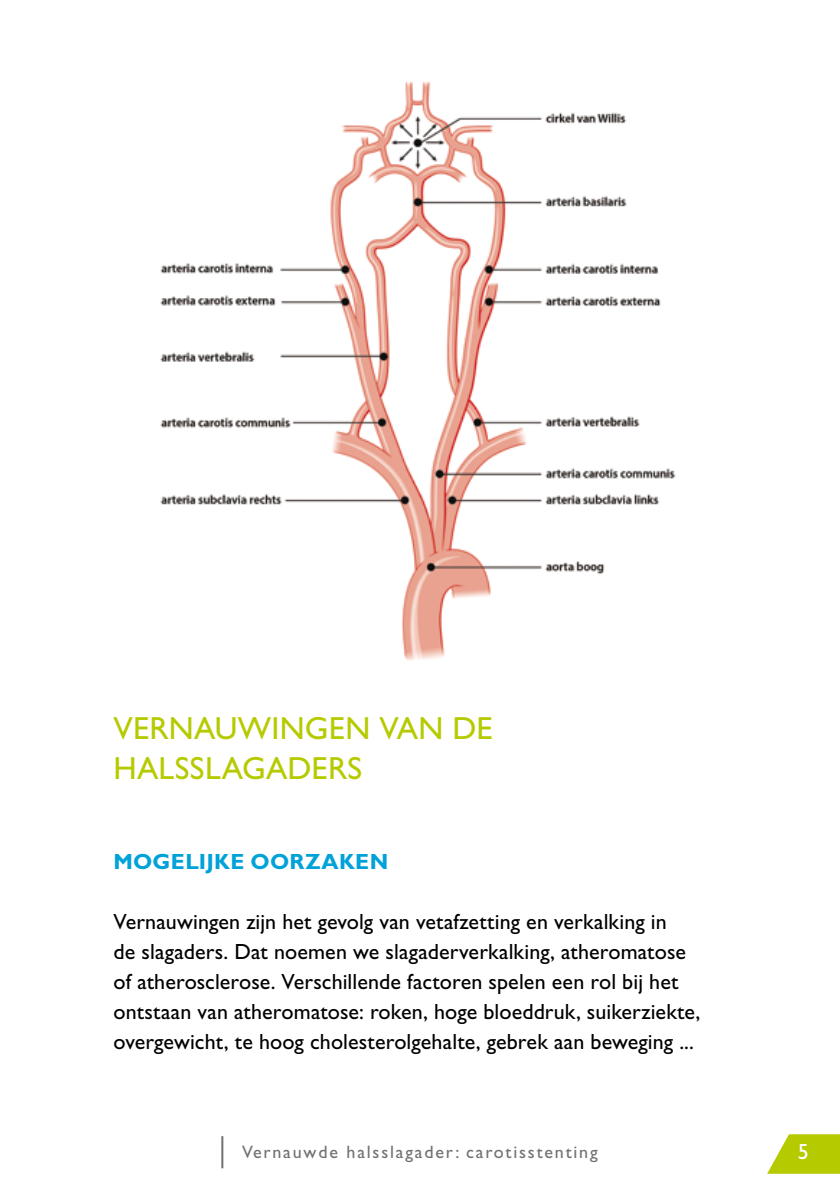
<style>
.page{position:relative;width:840px;height:1191px;background:#fff}
.page>*{position:absolute;margin:0;border:0;box-sizing:border-box;transform-origin:0 0}
.t1{font:32px/40px "Gill Sans Std";letter-spacing:.005em;color:#b6ca00}
.t2{font:22px/30px "Gill Sans Std";letter-spacing:.005em;color:#000}
.t3{font:700 22px "Gill Sans Std";letter-spacing:.015em;color:#00a2d8}
.t4{font:22px "Gill Sans Std";color:#fff}
.t5{font:18px "Gill Sans Std";letter-spacing:.1em;color:#707172}
</style>
<div class="page">
<hr style="left:221px;top:1136px;width:2px;height:32px;background:#707172">
<svg style="left:767px;top:1134px;width:72px;height:39px"></svg>
<img style="left:160px;top:81px;width:516px;height:579px">
<h1 class="t1" style="left:113px;top:708px;width:380px">VERNAUWINGEN VAN DE<br>HALSSLAGADERS</h1>
<p class="t3" style="left:113px;top:848px;width:276px">MOGELIJKE OORZAKEN</p>
<p class="t2" style="left:113px;top:906px;width:588px">Vernauwingen zijn het gevolg van vetafzetting en verkalking in<br>de slagaders. Dat noemen we slagaderverkalking, atheromatose of atherosclerose. Verschillende factoren spelen een rol bij het ontstaan van atheromatose: roken, hoge bloeddruk, suikerziekte, overgewicht, te hoog cholesterolgehalte, gebrek aan beweging ...</p>
<p class="t5" style="left:242px;top:1141px;width:357px">Vernauwde halsslagader: carotisstenting</p>
<p class="t4" style="left:797px;top:1138px;width:12px">5</p>
</div>
